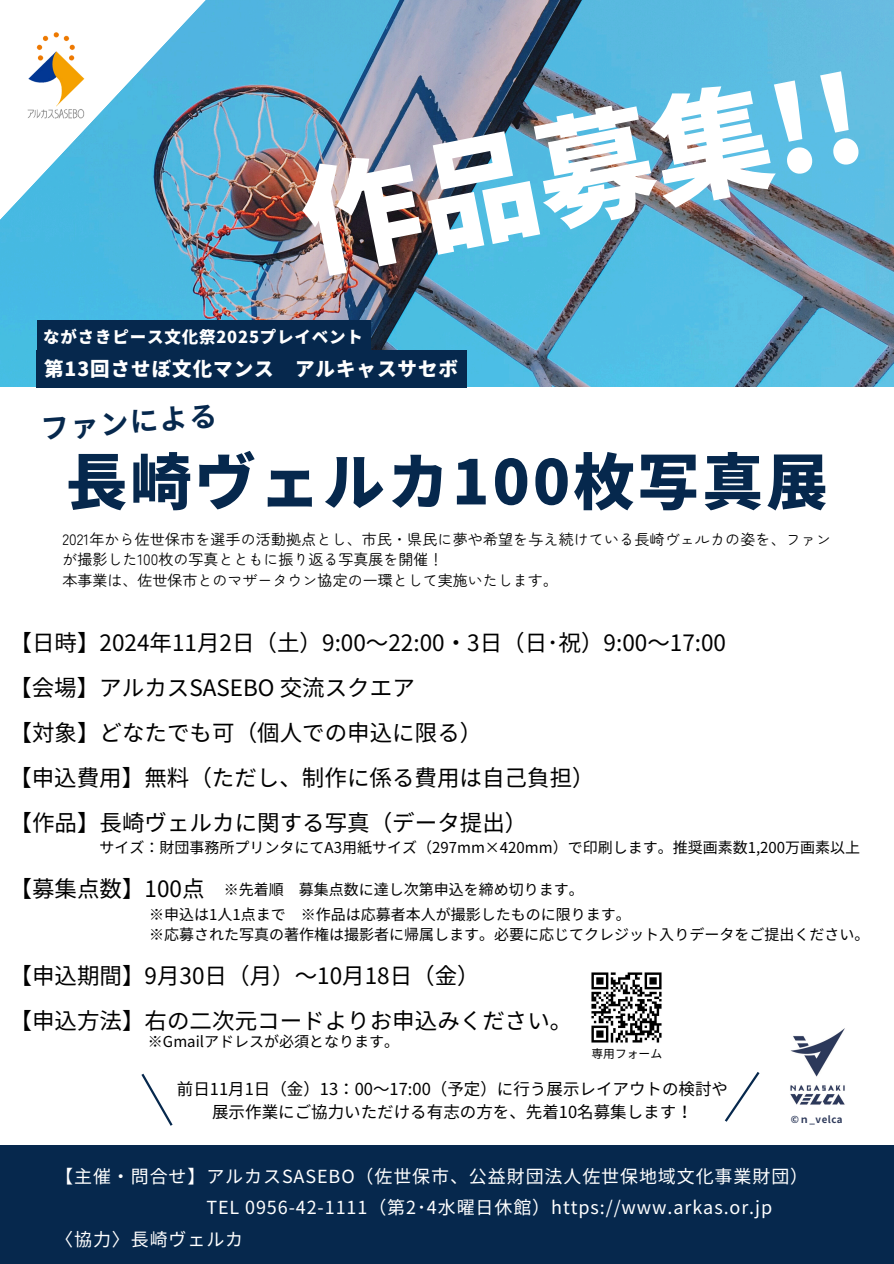
<style>
.page{position:relative;width:894px;height:1264px;background:#fff}
.page>*{position:absolute;margin:0;border:0;box-sizing:border-box;transform-origin:0 0}
.t1{font:118.8px "Keifont";color:#fff}
.t2{font:900 61.2px "Noto Sans JP";letter-spacing:.05em;color:#06284d}
.t3{font:700 28.2px "Noto Sans JP";color:#06284d}
.t4{font:22.5px "Noto Sans JP";color:#000}
.t5{font:900 19.5px "Noto Sans JP";letter-spacing:.05em;color:#fff}
.t6{font:18px "Noto Sans JP";letter-spacing:.05em;color:#fff}
.t7{font:16.5px "Noto Sans JP";color:#000}
.t8{font:900 16.5px "Noto Sans JP";letter-spacing:.05em;color:#fff}
.t9{font:15px "Noto Sans JP";color:#000}
.t10{font:15px/20.2px "Zen Maru Gothic";color:#000}
.t11{font:11.85px "Noto Sans JP";color:#000}
.t12{font:700 9.75px "Noto Sans JP";letter-spacing:.05em;color:#2d395a}
</style>
<div class="page">
<img style="left:0;top:0;width:893px;height:387px">
<div style="left:0;top:1145px;width:893px;height:118px;background:#06284d"></div>
<svg style="left:0;top:0;width:219px;height:266px;fill:#4eb9e1"></svg>
<img style="left:23px;top:18px;width:66px;height:116px">
<img style="left:591px;top:972px;width:71px;height:71px">
<svg style="left:141px;top:1073px;width:32px;height:53px"></svg>
<svg style="left:724px;top:1072px;width:36px;height:50px"></svg>
<div style="left:36px;top:350px;width:430px;height:37px;background:#06284d"></div>
<div style="left:37px;top:321px;width:333px;height:31px;background:#06284d"></div>
<img style="left:790px;top:1028px;width:55px;height:77px">
<p class="t1" style="left:292px;top:167px;width:571px;rotate:-11deg">作品募集!!</p>
<p class="t8" style="left:43px;top:324px;width:321px">ながさきピース文化祭2025プレイベント</p>
<p class="t5" style="left:44px;top:354px;width:415px">第13回させぼ文化マンス アルキャスサセボ</p>
<p class="t3" style="left:40px;top:406px;width:178px;rotate:-4deg">ファンによる</p>
<p class="t2" style="left:66px;top:433px;width:763px">長崎ヴェルカ100枚写真展</p>
<p class="t10" style="left:62px;top:528px;width:769px">2021年から佐世保市を選手の活動拠点とし、市民・県民に夢や希望を与え続けている長崎ヴェルカの姿を、ファンが撮影した100枚の写真とともに振り返る写真展を開催！</p>
<p class="t10" style="left:62px;top:569px;width:496px">本事業は、佐世保市とのマザータウン協定の一環として実施いたします。</p>
<p class="t4" style="left:9px;top:624px;width:718px">【日時】2024年11月 2日（土）9:00～22:00・3日（日･祝）9:00～17:00</p>
<h6 class="t4" style="left:9px;top:669px;width:407px">【会場】アルカスSASEBO 交流スクエア</h6>
<h3 class="t4" style="left:9px;top:714px;width:474px">【対象】どなたでも可（個人での申込に限る）</h3>
<h2 class="t4" style="left:9px;top:759px;width:586px">【申込費用】無料（ただし、制作に係る費用は自己負担）</h2>
<p class="t4" style="left:9px;top:804px;width:519px">【作品】長崎ヴェルカに関する写真（データ提出）</p>
<h1 class="t9" style="left:99px;top:835px;width:762px">サイズ：財団事務所プリンタにてA3用紙サイズ（297mm×420mm）で印刷します。推奨画素数1,200万画素以上</h1>
<p class="t4" style="left:9px;top:870px;width:196px">【募集点数】100点</p>
<p class="t9" style="left:224px;top:877px;width:361px">※先着順 募集点数に達し次第申込を締め切ります。</p>
<p class="t9" style="left:149px;top:902px;width:483px">※申込は1人1点まで ※作品は応募者本人が撮影したものに限ります。</p>
<p class="t9" style="left:149px;top:922px;width:721px">※応募された写真の著作権は撮影者に帰属します。必要に応じてクレジット入りデータをご提出ください。</p>
<p class="t4" style="left:9px;top:957px;width:471px">【申込期間】9月 30日（月）～10月 18日（金）</p>
<p class="t4" style="left:9px;top:1002px;width:564px">【申込方法】右の二次元コードよりお申込みください。</p>
<p class="t9" style="left:148px;top:1030px;width:252px">※Gmailアドレスが必須となります。</p>
<p class="t11" style="left:591px;top:1044px;width:72px">専用フォーム</p>
<p class="t7" style="left:177px;top:1076px;width:552px">前日 11月 1日（金）13：00～17:00（予定）に行う展示レイアウトの検討や</p>
<p class="t7" style="left:212px;top:1098px;width:482px">展示作業にご協力いただける有志の方を、先着10名募集します！</p>
<p class="t12" style="left:790px;top:1111px;width:53px">©ｎ_velca</p>
<p class="t6" style="left:55px;top:1161px;width:754px">【主催・問合せ】アルカスSASEBO（佐世保市、公益財団法人佐世保地域文化事業財団）</p>
<p class="t6" style="left:206px;top:1193px;width:567px">TEL 0956-42-1111（第2･4水曜日休館）https://www.arkas.or.jp</p>
<p class="t6" style="left:55px;top:1224px;width:189px">〈協力〉 長崎ヴェルカ</p>
</div>
